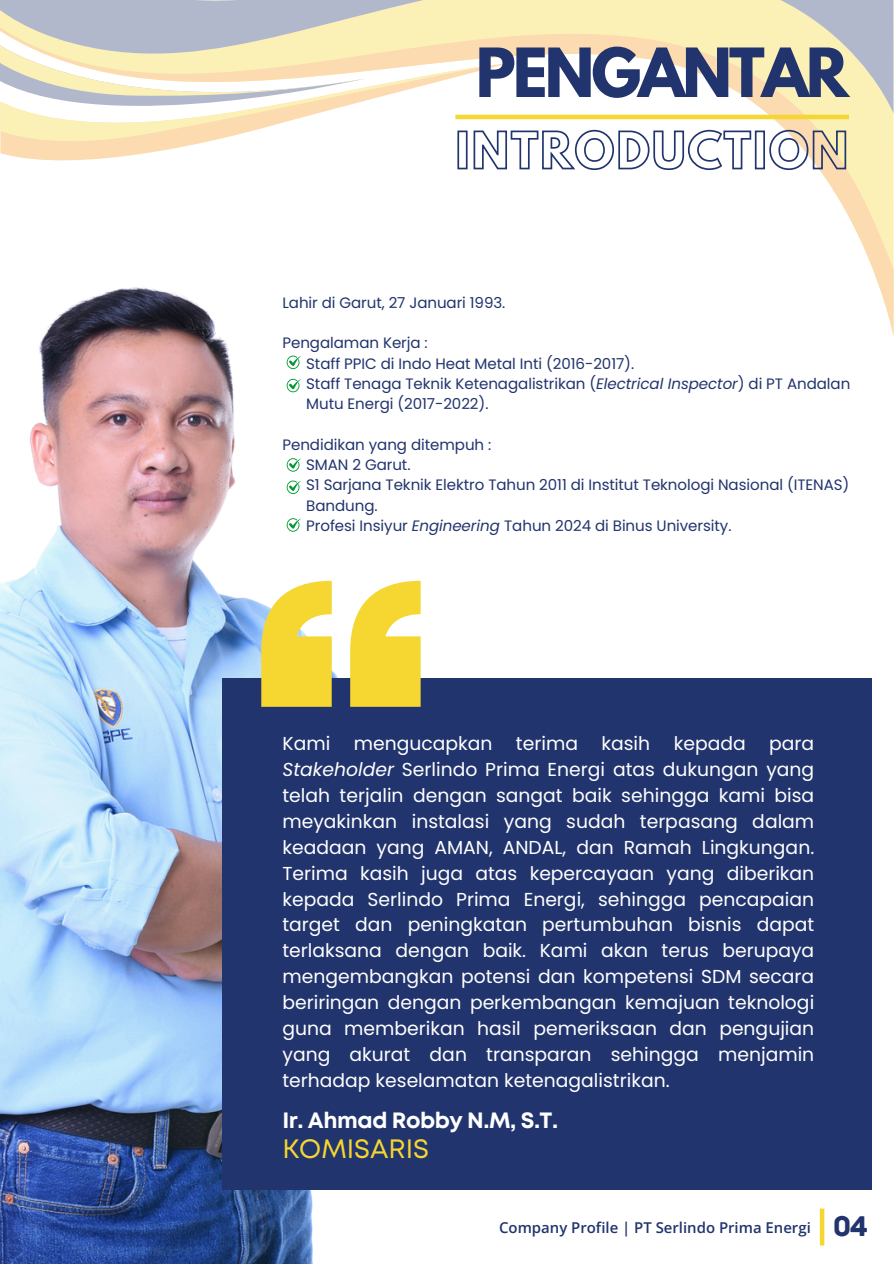
<style>
.page{position:relative;width:894px;height:1264px;background:#fff}
.page>*{position:absolute;margin:0;border:0;box-sizing:border-box;transform-origin:0 0}
.t1{font:700 60px "League Spartan";letter-spacing:-.05em;color:#21346d}
.t2{font:30px "Archive";color:#21346d}
.t3{font:26.55px "Mont";color:#f6d630}
.t4{font:700 22.2px "Mont";letter-spacing:-.02em;color:#fff}
.t5{font:18.75px/25.8px "Poppins";color:#fff;text-align:justify}
.t6{font:15px "Poppins";letter-spacing:-.005em;color:#21346d}
.t7{font:600 14.85px "Open Sans";color:#21346d}
.s1{font-style:italic}
</style>
<div class="page">
<img style="left:0;top:337px;width:500px;height:926px">
<svg style="left:0;top:0;width:893px;height:17px;background:#d2d1c1"></svg>
<svg style="left:0;top:17px;width:893px;height:320px"></svg>
<svg style="left:0;top:171px;width:510px;height:4px"></svg>
<hr style="left:455px;top:115px;width:393px;height:4px;background:#f6d630">
<svg style="left:0;top:45px;width:846px;height:126px"></svg>
<div style="left:819px;top:1208px;width:5px;height:37px;background:#f6d630"></div>
<svg style="left:286px;top:355px;width:15px;height:14px"></svg>
<svg style="left:286px;top:379px;width:15px;height:13px"></svg>
<svg style="left:286px;top:518px;width:15px;height:13px"></svg>
<svg style="left:286px;top:458px;width:15px;height:13px"></svg>
<svg style="left:286px;top:480px;width:15px;height:14px"></svg>
<div style="left:222px;top:677px;width:649px;height:512px;background:#21346d"></div>
<svg style="left:261px;top:581px;width:159px;height:125px"></svg>
<h1 class="t1" style="left:475px;top:43px;width:374px">PENGANTAR</h1>
<p class="t6" style="left:282px;top:292px;width:224px">Lahir di Garut, 27 Januari 1993.</p>
<p class="t6" style="left:282px;top:333px;width:147px">Pengalaman Kerja :</p>
<p class="t6" style="left:306px;top:353px;width:329px">Staff PPIC di Indo Heat Metal Inti (2016-2017).</p>
<p class="t6" style="left:306px;top:373px;width:545px">Staff Tenaga Teknik Ketenagalistrikan (<span class="s1">Electrical Inspector</span>) di PT Andalan</p>
<p class="t6" style="left:306px;top:393px;width:184px">Mutu Energi (2017-2022).</p>
<p class="t6" style="left:282px;top:434px;width:210px">Pendidikan yang ditempuh :</p>
<p class="t6" style="left:306px;top:454px;width:106px">SMAN 2 Garut.</p>
<p class="t6" style="left:306px;top:474px;width:544px">S1 Sarjana Teknik Elektro Tahun 2011 di Institut Teknologi Nasional (ITENAS)</p>
<p class="t6" style="left:306px;top:495px;width:73px">Bandung.</p>
<p class="t6" style="left:306px;top:515px;width:426px">Profesi Insiyur <span class="s1">Engineering</span> Tahun 2024 di Binus University.</p>
<p class="t5" style="left:282px;top:730px;width:49px">Kami</p>
<p class="t5" style="left:353px;top:730px;width:140px">mengucapkan</p>
<p class="t5" style="left:516px;top:730px;width:64px">terima</p>
<p class="t5" style="left:601px;top:730px;width:50px">kasih</p>
<p class="t5" style="left:673px;top:730px;width:73px">kepada</p>
<p class="t5" style="left:282px;top:730px;width:533px;text-indent:486px">para <span class="s1">Stakeholder</span> Serlindo Prima Energi atas dukungan yang telah terjalin dengan sangat baik sehingga kami bisa meyakinkan instalasi yang sudah terpasang dalam keadaan yang AMAN, ANDAL, dan Ramah Lingkungan.<br>Terima kasih juga atas kepercayaan yang diberikan kepada Serlindo Prima Energi, sehingga pencapaian target dan peningkatan pertumbuhan bisnis dapat terlaksana dengan baik. Kami akan terus berupaya mengembangkan potensi dan kompetensi SDM secara beriringan dengan perkembangan kemajuan teknologi guna memberikan hasil pemeriksaan dan pengujian yang akurat dan transparan sehingga menjamin terhadap keselamatan ketenagalistrikan.</p>
<p class="t4" style="left:282px;top:1112px;width:277px">Ir. Ahmad Robby N.M, S.T.</p>
<p class="t3" style="left:282px;top:1138px;width:148px">KOMISARIS</p>
<p class="t7" style="left:499px;top:1216px;width:313px">Company Profile | PT Serlindo Prima Energi</p>
<p class="t2" style="left:833px;top:1208px;width:36px">04</p>
</div>
